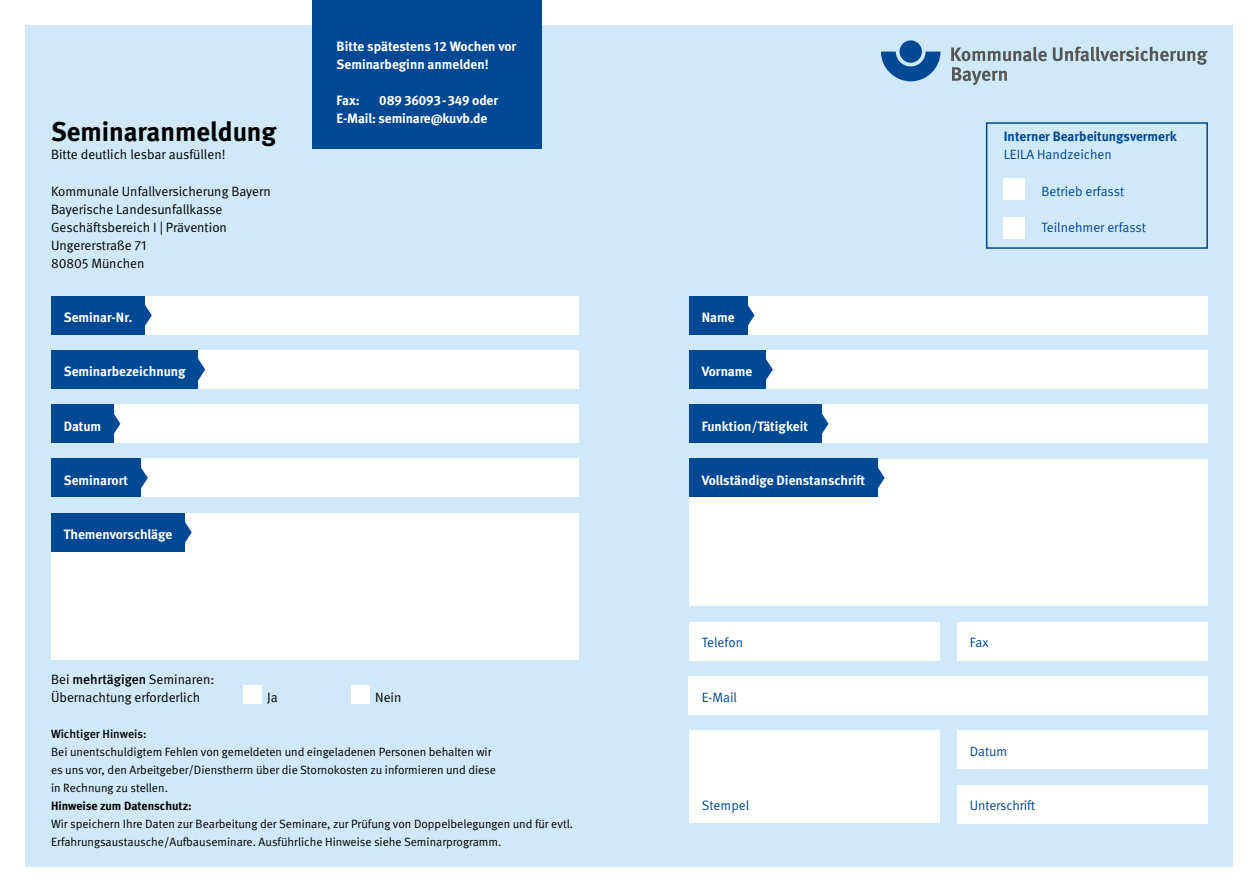
<style>
.page{position:relative;width:1259px;height:893px;background:#fff}
.page>*{position:absolute;margin:0;border:0;box-sizing:border-box;transform-origin:0 0}
.t1{font:700 27px "DGUV Meta";color:#000}
.t2{font:700 13.5px/18.1px "DGUV Meta";color:#fff}
.t3{font:13.5px/18.1px "DGUV Meta";color:#000}
.t4{font:13.5px "DGUV Meta";color:#004893}
.t5{font:700 13.5px "DGUV Meta";color:#004893}
.t6{font:12px/18px "DGUV Meta";color:#000}
.t7{font:700 12px "DGUV Meta";color:#000}
.t8{font:500 12px "DGUV Meta";color:#000}
.s1{font-weight:500}
</style>
<div class="page">
<div style="left:26px;top:25px;width:1207px;height:842px;background:#d0e9f8"></div>
<div style="left:689px;top:459px;width:519px;height:147px;background:#fff"></div>
<div style="left:51px;top:513px;width:527px;height:147px;background:#fff"></div>
<div style="left:51px;top:513px;width:133px;height:38px;background:#004893"></div>
<svg style="left:184px;top:521px;width:8px;height:23px"></svg>
<div style="left:142px;top:296px;width:436px;height:38px;background:#fff"></div>
<div style="left:744px;top:296px;width:464px;height:38px;background:#fff"></div>
<div style="left:744px;top:350px;width:464px;height:39px;background:#fff"></div>
<div style="left:744px;top:405px;width:464px;height:38px;background:#fff"></div>
<div style="left:689px;top:622px;width:251px;height:39px;background:#fff"></div>
<div style="left:957px;top:622px;width:251px;height:39px;background:#fff"></div>
<div style="left:689px;top:677px;width:519px;height:38px;background:#fff"></div>
<div style="left:104px;top:405px;width:474px;height:38px;background:#fff"></div>
<div style="left:104px;top:459px;width:474px;height:38px;background:#fff"></div>
<div style="left:957px;top:730px;width:251px;height:39px;background:#fff"></div>
<div style="left:689px;top:730px;width:251px;height:93px;background:#fff"></div>
<div style="left:957px;top:785px;width:251px;height:38px;background:#fff"></div>
<div style="left:142px;top:350px;width:436px;height:39px;background:#fff"></div>
<div style="left:51px;top:296px;width:94px;height:38px;background:#004893"></div>
<div style="left:689px;top:296px;width:58px;height:38px;background:#004893"></div>
<div style="left:689px;top:350px;width:76px;height:39px;background:#004893"></div>
<div style="left:689px;top:405px;width:132px;height:38px;background:#004893"></div>
<div style="left:689px;top:459px;width:188px;height:38px;background:#004893"></div>
<div style="left:51px;top:405px;width:62px;height:38px;background:#004893"></div>
<div style="left:51px;top:459px;width:90px;height:38px;background:#004893"></div>
<div style="left:51px;top:350px;width:147px;height:39px;background:#004893"></div>
<svg style="left:145px;top:305px;width:7px;height:21px"></svg>
<svg style="left:747px;top:304px;width:7px;height:23px"></svg>
<svg style="left:765px;top:358px;width:8px;height:23px"></svg>
<svg style="left:821px;top:412px;width:7px;height:23px"></svg>
<svg style="left:877px;top:467px;width:7px;height:22px"></svg>
<svg style="left:113px;top:412px;width:7px;height:23px"></svg>
<svg style="left:141px;top:467px;width:7px;height:21px"></svg>
<svg style="left:198px;top:358px;width:7px;height:23px"></svg>
<div style="left:312px;top:0;width:230px;height:149px;background:#004893"></div>
<div style="left:986px;top:122px;width:222px;height:127px;border:2px solid #004893"></div>
<div style="left:1003px;top:179px;width:22px;height:21px;background:#fff"></div>
<div style="left:1003px;top:217px;width:22px;height:21px;background:#fff"></div>
<div style="left:243px;top:685px;width:18px;height:18px;background:#fff"></div>
<div style="left:351px;top:685px;width:18px;height:18px;background:#fff"></div>
<svg style="left:881px;top:52px;width:59px;height:29px"></svg>
<div style="left:899px;top:40px;width:23px;height:23px;background:#004893;border-radius:50%"></div>
<svg style="left:951px;top:47px;width:256px;height:38px"></svg>
<h1 class="t1" style="left:51px;top:116px;width:227px">Seminaranmeldung</h1>
<p class="t3" style="left:51px;top:146px;width:176px">Bitte deutlich lesbar ausfüllen!</p>
<p class="t3" style="left:51px;top:182px;width:221px">Kommunale Unfallversicherung Bayern<br>Bayerische Landesunfallkasse<br>Geschäftsbereich I | Prävention<br>Ungererstraße 71<br>80805 München</p>
<p class="t2" style="left:64px;top:309px;width:70px">Seminar-Nr.</p>
<p class="t2" style="left:64px;top:363px;width:123px">Seminarbezeichnung</p>
<p class="t2" style="left:64px;top:417px;width:39px">Datum</p>
<p class="t2" style="left:64px;top:471px;width:66px">Seminarort</p>
<p class="t2" style="left:64px;top:526px;width:110px">Themenvorschläge</p>
<p class="t2" style="left:337px;top:38px;width:181px">Bitte spätestens 12 Wochen vor<br>Seminarbeginn anmelden!</p>
<p class="t2" style="left:337px;top:92px;width:25px">Fax:</p>
<p class="t2" style="left:337px;top:92px;width:163px;text-indent:43px">089 36093-349 oder<br>E-Mail: seminare@kuvb.de</p>
<p class="t3" style="left:51px;top:670px;width:165px">Bei <span class="s1">mehrtägigen</span> Seminaren:<br>Übernachtung erforderlich</p>
<p class="t3" style="left:267px;top:688px;width:12px">Ja</p>
<p class="t3" style="left:375px;top:688px;width:28px">Nein</p>
<p class="t8" style="left:51px;top:727px;width:97px">Wichtiger Hinweis:</p>
<p class="t6" style="left:51px;top:743px;width:446px">Bei unentschuldigtem Fehlen von gemeldeten und eingeladenen Personen behalten wir es uns vor, den Arbeitgeber/Dienstherrn über die Stornokosten zu informieren und diese in Rechnung zu stellen.</p>
<p class="t7" style="left:51px;top:799px;width:142px">Hinweise zum Datenschutz:</p>
<p class="t6" style="left:51px;top:815px;width:523px">Wir speichern Ihre Daten zur Bearbeitung der Seminare, zur Prüfung von Doppelbelegungen und für evtl.<br>Erfahrungsaustausche/Aufbauseminare. Ausführliche Hinweise siehe Seminarprogramm.</p>
<p class="t5" style="left:1003px;top:129px;width:174px">Interner Bearbeitungsvermerk</p>
<p class="t4" style="left:1003px;top:147px;width:109px">LEILA Handzeichen</p>
<p class="t2" style="left:702px;top:309px;width:34px">Name</p>
<p class="t2" style="left:702px;top:363px;width:52px">Vorname</p>
<p class="t2" style="left:702px;top:417px;width:108px">Funktion/Tätigkeit</p>
<p class="t2" style="left:702px;top:471px;width:165px">Vollständige Dienstanschrift</p>
<p class="t4" style="left:702px;top:635px;width:43px">Telefon</p>
<p class="t4" style="left:702px;top:689px;width:37px">E-Mail</p>
<p class="t4" style="left:1041px;top:183px;width:84px">Betrieb erfasst</p>
<p class="t4" style="left:1041px;top:219px;width:106px">Teilnehmer erfasst</p>
<p class="t4" style="left:970px;top:635px;width:20px">Fax</p>
<p class="t4" style="left:970px;top:743px;width:39px">Datum</p>
<p class="t4" style="left:702px;top:798px;width:49px">Stempel</p>
<p class="t4" style="left:970px;top:798px;width:67px">Unterschrift</p>
</div>
